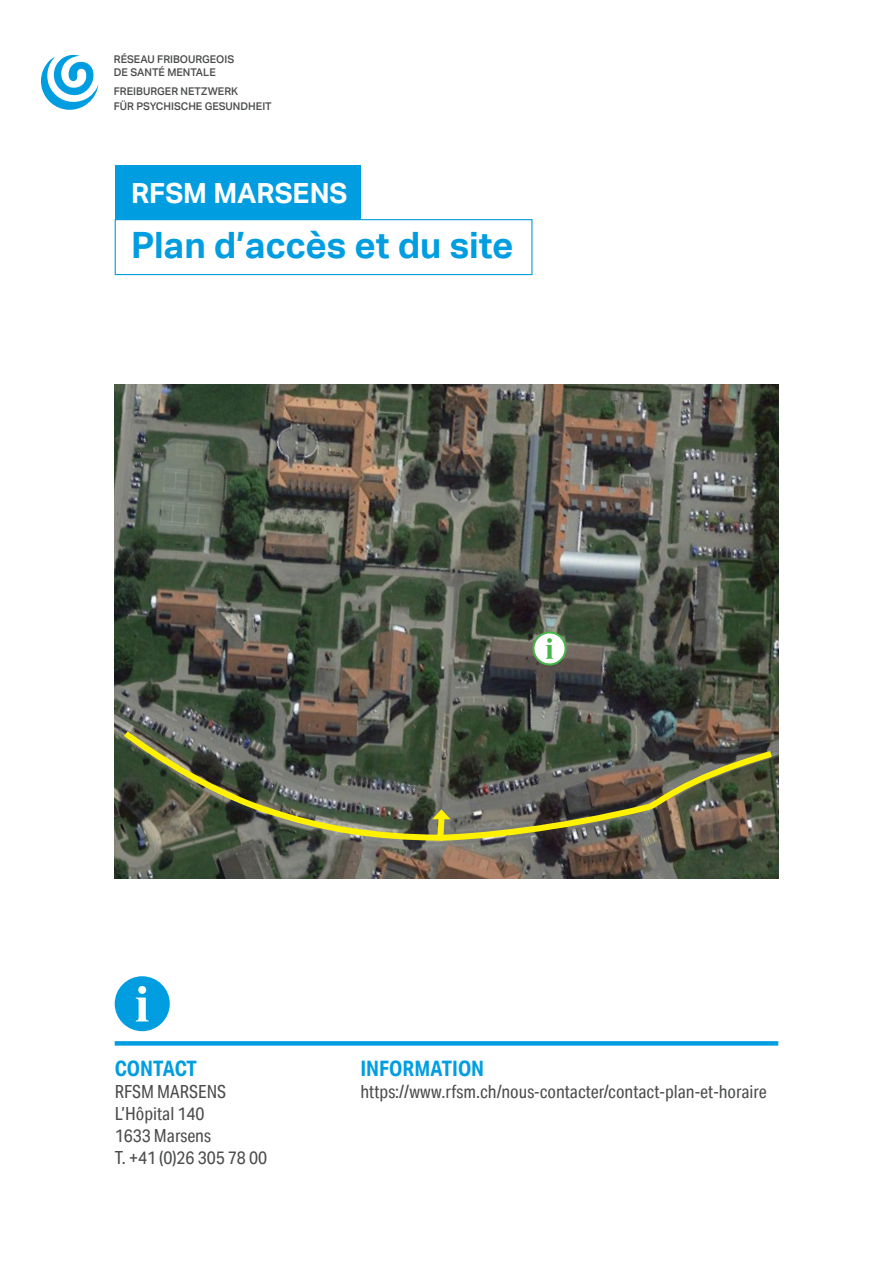
<style>
.page{position:relative;width:893px;height:1263px;background:#fff}
.page>*{position:absolute;margin:0;border:0;box-sizing:border-box;transform-origin:0 0}
.Titre_2_barre_vide{font:700 36.3px "Aktiv Grotesk";color:#009ee1}
.Titre_1_barre_pleine{font:700 27.75px "Aktiv Grotesk";color:#fff}
.titre_texte_info_sou{font:700 21.3px "Aktiv Grotesk Cd";color:#009ee1}
.texte_info_sous_barr{font:18.15px "Aktiv Grotesk Cd";color:#4b4c4d}
.t1{font:500 10.65px "Aktiv Grotesk";color:#4b4c4d}
</style>
<div class="page">
<img style="left:115px;top:384px;width:663px;height:494px">
<div style="left:115px;top:219px;width:417px;height:56px;border:1px solid #009ee1"></div>
<div style="left:115px;top:165px;width:245px;height:55px;background:#009ee1"></div>
<div style="left:115px;top:1041px;width:663px;height:5px;background:#009ee1"></div>
<div style="left:115px;top:976px;width:55px;height:55px;background:#009ee1;border-radius:50%"></div>
<svg style="left:136px;top:986px;width:13px;height:35px"></svg>
<img style="left:118px;top:725px;width:660px;height:119px">
<svg style="left:532px;top:631px;width:35px;height:34px"></svg>
<svg style="left:546px;top:638px;width:7px;height:21px"></svg>
<svg style="left:41px;top:54px;width:57px;height:56px"></svg>
<p class="t1" style="left:114px;top:53px;width:122px">RÉSEAU FRIBOURGEOIS</p>
<p class="t1" style="left:114px;top:85px;width:126px">FREIBURGER NETZWERK</p>
<p class="t1" style="left:114px;top:66px;width:103px">DE SANTÉ MENTALE</p>
<p class="t1" style="left:114px;top:100px;width:159px">FÜR PSYCHISCHE GESUNDHEIT</p>
<p class="Titre_1_barre_pleine" style="left:131px;top:177px;width:218px">RFSM MARSENS</p>
<p class="Titre_2_barre_vide" style="left:131px;top:224px;width:384px">Plan d’accès et du site</p>
<p class="titre_texte_info_sou" style="left:115px;top:1055px;width:84px">CONTACT</p>
<p class="texte_info_sous_barr" style="left:115px;top:1081px;width:113px">RFSM MARSENS</p>
<p class="texte_info_sous_barr" style="left:115px;top:1103px;width:91px">L’Hôpital 140</p>
<p class="texte_info_sous_barr" style="left:115px;top:1125px;width:98px">1633 Marsens</p>
<p class="texte_info_sous_barr" style="left:115px;top:1147px;width:154px">T. +41 (0)26 305 78 00</p>
<p class="titre_texte_info_sou" style="left:360px;top:1055px;width:125px">INFORMATION</p>
<p class="texte_info_sous_barr" style="left:360px;top:1081px;width:408px">https://www.rfsm.ch/nous-contacter/contact-plan-et-horaire</p>
</div>
